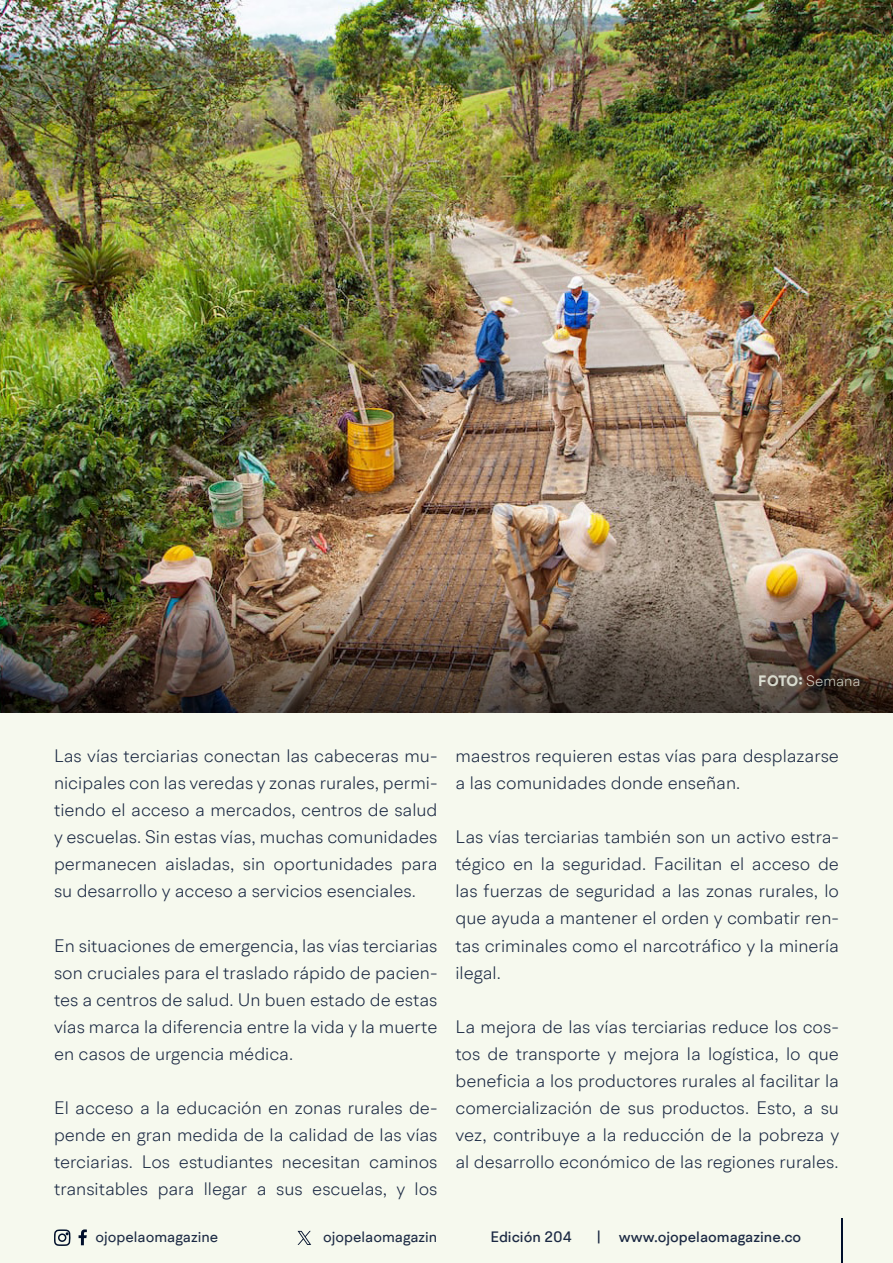
<style>
.page{position:relative;width:893px;height:1263px;background:#f6f9ee}
.page>*{position:absolute;margin:0;border:0;box-sizing:border-box;transform-origin:0 0}
.t1{font:300 18px/27px "BR Hendrix";color:#1b2943;text-align:justify}
.t2{font:500 15px "BR Hendrix";color:#1b2943}
.t3{font:15px "BR Hendrix";color:#1b2943}
.t4{font:300 15px "BR Hendrix";color:#f5faed}
.s1{font-weight:700}
</style>
<div class="page">
<svg style="left:79px;top:1229px;width:8px;height:16px"></svg>
<svg style="left:54px;top:1229px;width:17px;height:17px"></svg>
<hr style="left:841px;top:1219px;width:1px;height:44px;background:#000f2b">
<svg style="left:298px;top:1231px;width:13px;height:14px"></svg>
<img style="left:0;top:0;width:893px;height:713px">
<img style="left:1px;top:576px;width:892px;height:136px">
<p class="t4" style="left:759px;top:672px;width:103px"><span class="s1">FOTO:</span> Semana</p>
<p class="t1" style="left:54px;top:742px;width:385px">Las vías terciarias conectan las cabeceras mu&shy;nicipales con las veredas y zonas rurales, permi&shy;tiendo el acceso a mercados, centros de salud y escuelas. Sin estas vías, muchas comunidades permanecen aisladas, sin oportunidades para su desarrollo y acceso a servicios esenciales.</p>
<p class="t1" style="left:54px;top:931px;width:385px">En situaciones de emergencia, las vías terciarias son cruciales para el traslado rápido de pacien&shy;tes a centros de salud. Un buen estado de estas vías marca la diferencia entre la vida y la muerte en casos de urgencia médica.</p>
<p class="t1" style="left:54px;top:1093px;width:385px">El acceso a la educación en zonas rurales de&shy;pende en gran medida de la calidad de las vías terciarias. Los estudiantes necesitan caminos transitables para llegar a sus escuelas, y los</p>
<p class="t1" style="left:455px;top:742px;width:385px">maestros requieren estas vías para desplazarse a las comunidades donde enseñan.</p>
<p class="t1" style="left:455px;top:823px;width:385px">Las vías terciarias también son un activo estra&shy;tégico en la seguridad. Facilitan el acceso de las fuerzas de seguridad a las zonas rurales, lo que ayuda a mantener el orden y combatir ren&shy;tas criminales como el narcotráfico y la minería ilegal.</p>
<p class="t1" style="left:455px;top:1012px;width:385px">La mejora de las vías terciarias reduce los cos&shy;tos de transporte y mejora la logística, lo que beneficia a los productores rurales al facilitar la comercialización de sus productos. Esto, a su vez, contribuye a la reducción de la pobreza y al desarrollo económico de las regiones rurales.</p>
<p class="t3" style="left:96px;top:1227px;width:124px">ojopelaomagazine</p>
<p class="t3" style="left:323px;top:1227px;width:116px">ojopelaomagazin</p>
<p class="t2" style="left:490px;top:1227px;width:83px">Edición 204</p>
<p class="t2" style="left:596px;top:1227px;width:206px">| www.ojopelaomagazine.co</p>
</div>
